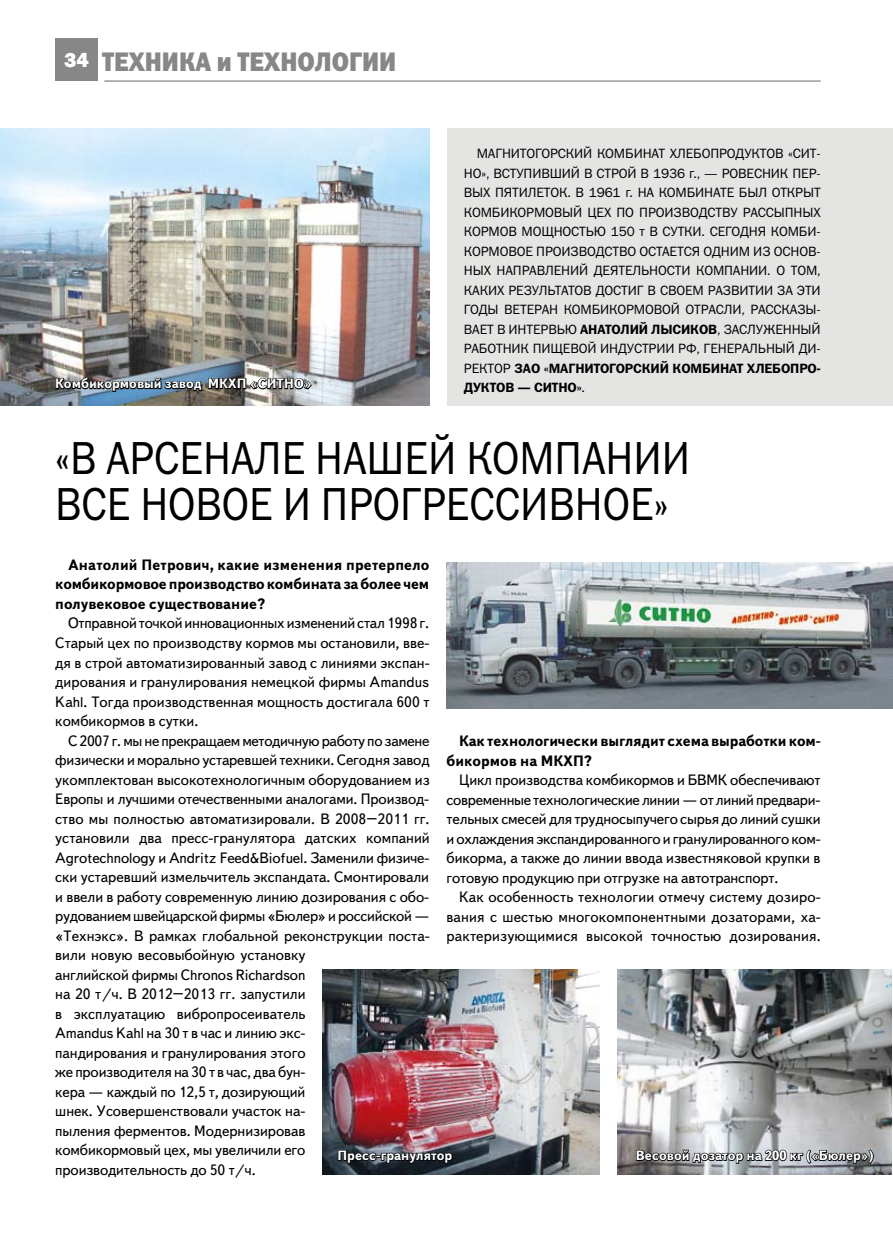
<style>
.page{position:relative;width:893px;height:1234px;background:#fff}
.page>*{position:absolute;margin:0;border:0;box-sizing:border-box;transform-origin:0 0}
.t1{font:46.5px/46.5px "Franklin Gothic Book C";color:#000;scale:.9 1}
.t2{font:27px "Franklin Gothic Heavy C";color:#878787;scale:.9 1}
.t3{font:15px/19.5px "Text Book C";letter-spacing:-.005em;color:#000;text-align:justify}
.t4{font:700 15px/19.5px "Text Book C";letter-spacing:-.01em;color:#000;text-align:justify}
.t5{font:13.5px/19.5px "Franklin Gothic Book C";letter-spacing:-.01em;color:#000;text-align:justify}
.t6{font:700 13.5px "Text Book C";color:#fff}
.t7{font:13.5px "Franklin Gothic Demi C";letter-spacing:-.01em;color:#000}
.s1{font-family:"Franklin Gothic Demi C"}
.s2{font-family:"Franklin Gothic Book C"}
</style>
<div class="page">
<div style="left:55px;top:38px;width:43px;height:43px;background:#878787"></div>
<hr style="left:104px;top:80px;width:717px;height:2px;background:#9d9c9c">
<img style="left:446px;top:562px;width:447px;height:146px">
<div style="left:447px;top:128px;width:446px;height:277px;background:#e4e4e3"></div>
<img style="left:0;top:128px;width:429px;height:277px">
<img style="left:55px;top:374px;width:258px;height:18px">
<img style="left:618px;top:969px;width:273px;height:205px">
<svg style="left:636px;top:1148px;width:238px;height:16px;background:#67696b"></svg>
<img style="left:322px;top:969px;width:278px;height:204px">
<svg style="left:337px;top:1148px;width:116px;height:16px;background:#2e3138"></svg>
<h2 class="t2" style="left:64px;top:47px;width:370px"><sup>34</sup> Техника и технологии</h2>
<p class="t5" style="left:464px;top:143px;width:358px;text-indent:13px">МАГНИТОГОРСКИЙ КОМБИНАТ ХЛЕБОПРОДУКТОВ «СИТ-НО», ВСТУПИВШИЙ В СТРОЙ В 1936 г., — РОВЕСНИК ПЕР-ВЫХ ПЯТИЛЕТОК. В 1961 г. НА КОМБИНАТЕ БЫЛ ОТКРЫТ КОМБИКОРМОВЫЙ ЦЕХ ПО ПРОИЗВОДСТВУ РАССЫПНЫХ КОРМОВ МОЩНОСТЬЮ 150 т В СУТКИ. СЕГОДНЯ КОМБИ-КОРМОВОЕ ПРОИЗВОДСТВО ОСТАЕТСЯ ОДНИМ ИЗ ОСНОВ-НЫХ НАПРАВЛЕНИЙ ДЕЯТЕЛЬНОСТИ КОМПАНИИ. О ТОМ, КАКИХ РЕЗУЛЬТАТОВ ДОСТИГ В СВОЕМ РАЗВИТИИ ЗА ЭТИ ГОДЫ ВЕТЕРАН КОМБИКОРМОВОЙ ОТРАСЛИ, РАССКАЗЫ-ВАЕТ В ИНТЕРВЬЮ <span class="s1">АНАТОЛИЙ ЛЫСИКОВ</span>, ЗАСЛУЖЕННЫЙ РАБОТНИК ПИЩЕВОЙ ИНДУСТРИИ РФ, ГЕНЕРАЛЬНЫЙ ДИ-</p>
<p class="t7" style="left:464px;top:360px;width:358px"><span class="s2">РЕКТОР</span> ЗАО «МАГНИТОГОРСКИЙ КОМБИНАТ ХЛЕБОПРО-</p>
<p class="t6" style="left:55px;top:376px;width:258px">Комбикормовый завод МКХП «СИТНО»</p>
<p class="t7" style="left:464px;top:380px;width:123px">ДУКТОВ — СИТНО»<span class="s2">.</span></p>
<h1 class="t1" style="left:55px;top:434px;width:707px">«В АРСЕНАЛЕ НАШЕЙ КОМПАНИИ<br>ВСЕ НОВОЕ И ПРОГРЕССИВНОЕ»</h1>
<p class="t4" style="left:55px;top:555px;width:376px;text-indent:13px">Анатолий Петрович, какие изменения претерпело комбикормовое производство комбината за более чем полувековое существование?</p>
<p class="t3" style="left:55px;top:613px;width:376px;text-indent:13px">Отправной точкой инновационных изменений стал 1998 г.<br>Старый цех по производству кормов мы остановили, вве&shy;дя в строй автоматизированный завод с линиями экспан&shy;дирования и гранулирования немецкой фирмы Amandus Kahl. Тогда производственная мощность достигала 600 т комбикормов в сутки.</p>
<p class="t3" style="left:55px;top:730px;width:376px;text-align:left;text-indent:13px">С 2007 г. мы не прекращаем методичную работу по замене физически и морально устаревшей техники. Сегодня завод укомплектован высокотехнологичным оборудованием из Европы и лучшими отечественными аналогами. Производ&shy;ство мы полностью автоматизировали. В 2008–2011 гг. установили два пресс-гранулятора датских компаний Аgrotechnology и Andritz Feed&amp;Biofuel. Заменили физиче&shy;ски устаревший измельчитель экспандата. Смонтировали и ввели в работу современную линию дозирования с обо&shy;рудованием швейцарской фирмы «Бюлер» и российской — «Технэкс». В рамках глобальной реконструкции поста&shy;вили новую весовыбойную установку<br>английской фирмы Chronos Richardson<br>на 20 т/ч. В 2012–2013 гг. запустили<br>в эксплуатацию вибропросеиватель<br>Amandus Kahl на 30 т в час и линию экс-<br>пандирования и гранулирования этого<br>же производителя на 30 т в час, два бун-<br>кера — каждый по 12,5 т, дозирующий<br>шнек. Усовершенствовали участок на-<br>пыления ферментов. Модернизировав<br>комбикормовый цех, мы увеличили его производительность до 50 т/ч.</p>
<p class="t4" style="left:446px;top:731px;width:376px;text-indent:13px">Как технологически выглядит схема выработки ком&shy;бикормов на МКХП?</p>
<p class="t3" style="left:446px;top:770px;width:376px;text-indent:13px">Цикл производства комбикормов и БВМК обеспечивают современные технологические линии — от линий предвари&shy;тельных смесей для трудносыпучего сырья до линий сушки и охлаждения экспандированного и гранулированного ком&shy;бикорма, а также до линии ввода известняковой крупки в готовую продукцию при отгрузке на автотранспорт.</p>
<p class="t3" style="left:446px;top:887px;width:376px;text-indent:13px">Как особенность технологии отмечу систему дозиро&shy;вания с шестью многокомпонентными дозаторами, ха&shy;рактеризующимися высокой точностью дозирования.</p>
<p class="t6" style="left:337px;top:1147px;width:116px">Пресс-гранулятор</p>
<p class="t6" style="left:636px;top:1147px;width:239px">Весовой дозатор на 200 кг («Бюлер»)</p>
</div>
